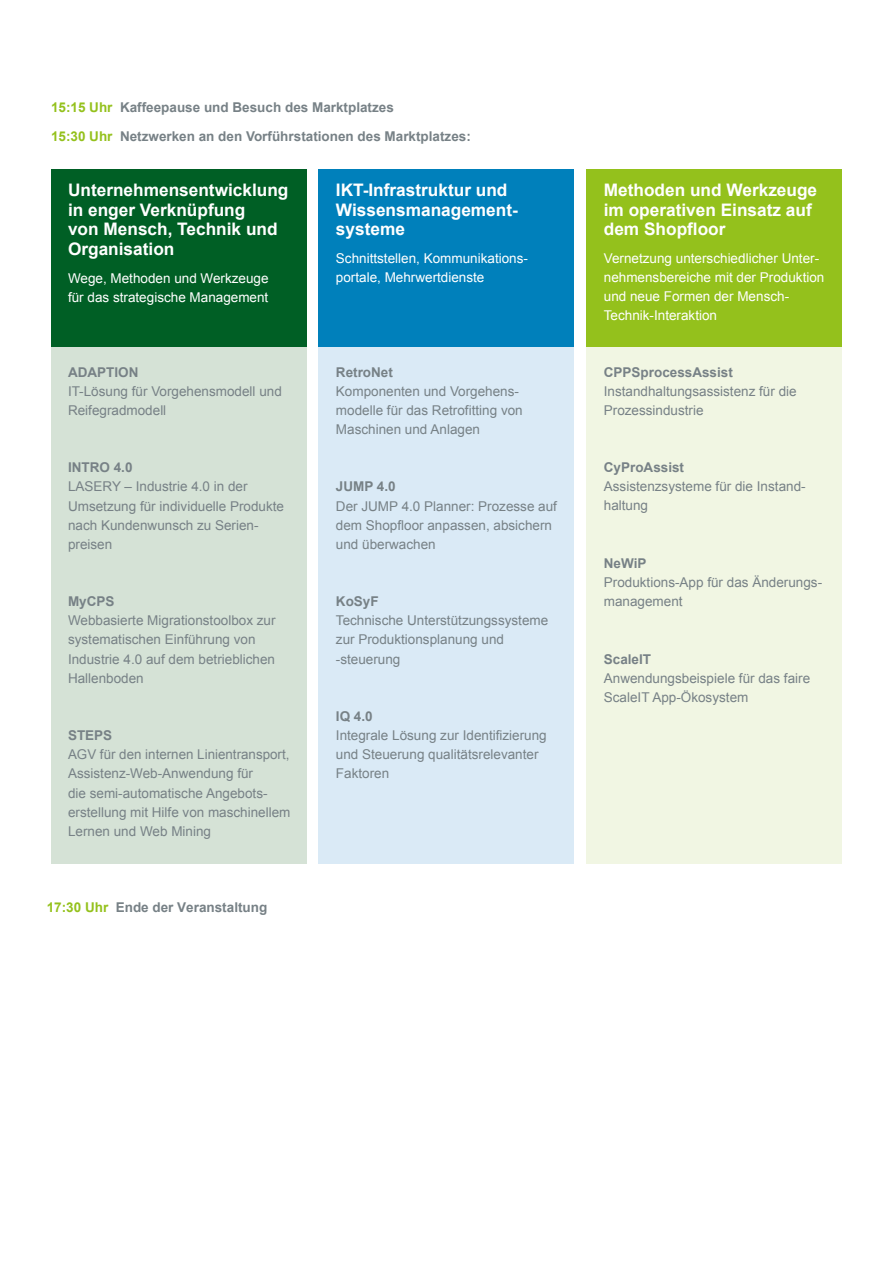
<style>
.page{position:relative;width:893px;height:1263px;background:#fff}
.page>*{position:absolute;margin:0;border:0;box-sizing:border-box;transform-origin:0 0}
.t1{font:700 17.25px/19.5px "Arial";color:#fff}
.t2{font:13.5px/19.2px "Arial";color:#778186}
.t3{font:700 13.5px/29px "Arial";color:#778186}
.t4{font:13.5px/19.2px "Arial";color:#fff}
.s1{color:#94c11c}
</style>
<div class="page">
<div style="left:51px;top:169px;width:255px;height:179px;background:#005f25"></div>
<div style="left:51px;top:348px;width:255px;height:516px;background:#d5e2d6"></div>
<div style="left:587px;top:169px;width:255px;height:179px;background:#94c11c"></div>
<div style="left:587px;top:348px;width:255px;height:516px;background:#f1f6e3"></div>
<div style="left:319px;top:169px;width:255px;height:179px;background:#0080bb"></div>
<div style="left:319px;top:348px;width:255px;height:516px;background:#daeaf6"></div>
<p class="t3" style="left:51px;top:93px;width:421px"><span class="s1">15:15 Uhr</span> Kaffeepause und Besuch des Marktplatzes<br><span class="s1">15:30 Uhr</span> Netzwerken an den Vorführstationen des Marktplatzes:</p>
<p class="t1" style="left:68px;top:181px;width:222px">Unternehmensentwicklung in enger Verknüpfung<br>von Mensch, Technik und<br>Organisation</p>
<p class="t4" style="left:68px;top:268px;width:202px">Wege, Methoden und Werkzeuge für das strategische Management</p>
<p class="t3" style="left:68px;top:358px;width:72px">ADAPTION</p>
<p class="t2" style="left:68px;top:381px;width:215px">IT-Lösung für Vorgehensmodell und<br>Reifegradmodell</p>
<p class="t3" style="left:68px;top:453px;width:66px">INTRO 4.0</p>
<p class="t2" style="left:68px;top:477px;width:218px">LASERY – Industrie 4.0 in der<br>Umsetzung für individuelle Produkte nach Kundenwunsch zu Serien&shy;preisen</p>
<p class="t3" style="left:68px;top:587px;width:48px">MyCPS</p>
<p class="t2" style="left:68px;top:611px;width:209px">Webbasierte Migrationstoolbox zur systematischen Einführung von<br>Industrie 4.0 auf dem betrieblichen<br>Hallenboden</p>
<p class="t3" style="left:68px;top:721px;width:46px">STEPS</p>
<p class="t2" style="left:68px;top:745px;width:224px">AGV für den internen Linientransport,<br>Assistenz-Web-Anwendung für<br>die semi-automatische Angebots&shy;erstellung mit Hilfe von maschinellem<br>Lernen und Web Mining</p>
<p class="t3" style="left:47px;top:893px;width:222px"><span class="s1">17:30 Uhr</span> Ende der Veranstaltung</p>
<p class="t1" style="left:336px;top:181px;width:182px">IKT-Infrastruktur und<br>Wissensmanagement&shy;systeme</p>
<p class="t4" style="left:336px;top:249px;width:193px">Schnittstellen, Kommunikations&shy;portale, Mehrwertdienste</p>
<p class="t3" style="left:336px;top:358px;width:58px">RetroNet</p>
<p class="t2" style="left:336px;top:381px;width:188px">Komponenten und Vorgehens&shy;modelle für das Retrofitting von<br>Maschinen und Anlagen</p>
<p class="t3" style="left:336px;top:473px;width:61px">JUMP 4.0</p>
<p class="t2" style="left:336px;top:496px;width:223px">Der JUMP 4.0 Planner: Prozesse auf dem Shopfloor anpassen, absichern und überwachen</p>
<p class="t3" style="left:336px;top:587px;width:44px">KoSyF</p>
<p class="t2" style="left:336px;top:611px;width:214px">Technische Unterstützungssysteme zur Produktionsplanung und -steuerung</p>
<p class="t3" style="left:336px;top:702px;width:38px">IQ 4.0</p>
<p class="t2" style="left:336px;top:726px;width:212px">Integrale Lösung zur Identifizierung und Steuerung qualitätsrelevanter<br>Faktoren</p>
<p class="t1" style="left:604px;top:181px;width:215px">Methoden und Werkzeuge im operativen Einsatz auf dem Shopfloor</p>
<p class="t4" style="left:604px;top:249px;width:222px">Vernetzung unterschiedlicher Unter&shy;nehmensbereiche mit der Produktion und neue Formen der Mensch-<br>Technik-Interaktion</p>
<p class="t3" style="left:604px;top:358px;width:131px">CPPSprocessAssist</p>
<p class="t2" style="left:604px;top:381px;width:194px">Instandhaltungsassistenz für die<br>Prozessindustrie</p>
<p class="t3" style="left:604px;top:453px;width:82px">CyProAssist</p>
<p class="t2" style="left:604px;top:477px;width:202px">Assistenzsysteme für die Instand&shy;haltung</p>
<p class="t3" style="left:604px;top:549px;width:44px">NeWiP</p>
<p class="t2" style="left:604px;top:573px;width:220px">Produktions-App für das Änderungs&shy;management</p>
<p class="t3" style="left:604px;top:645px;width:49px">ScaleIT</p>
<p class="t2" style="left:604px;top:668px;width:208px">Anwendungsbeispiele für das faire<br>ScaleIT App-Ökosystem</p>
</div>
